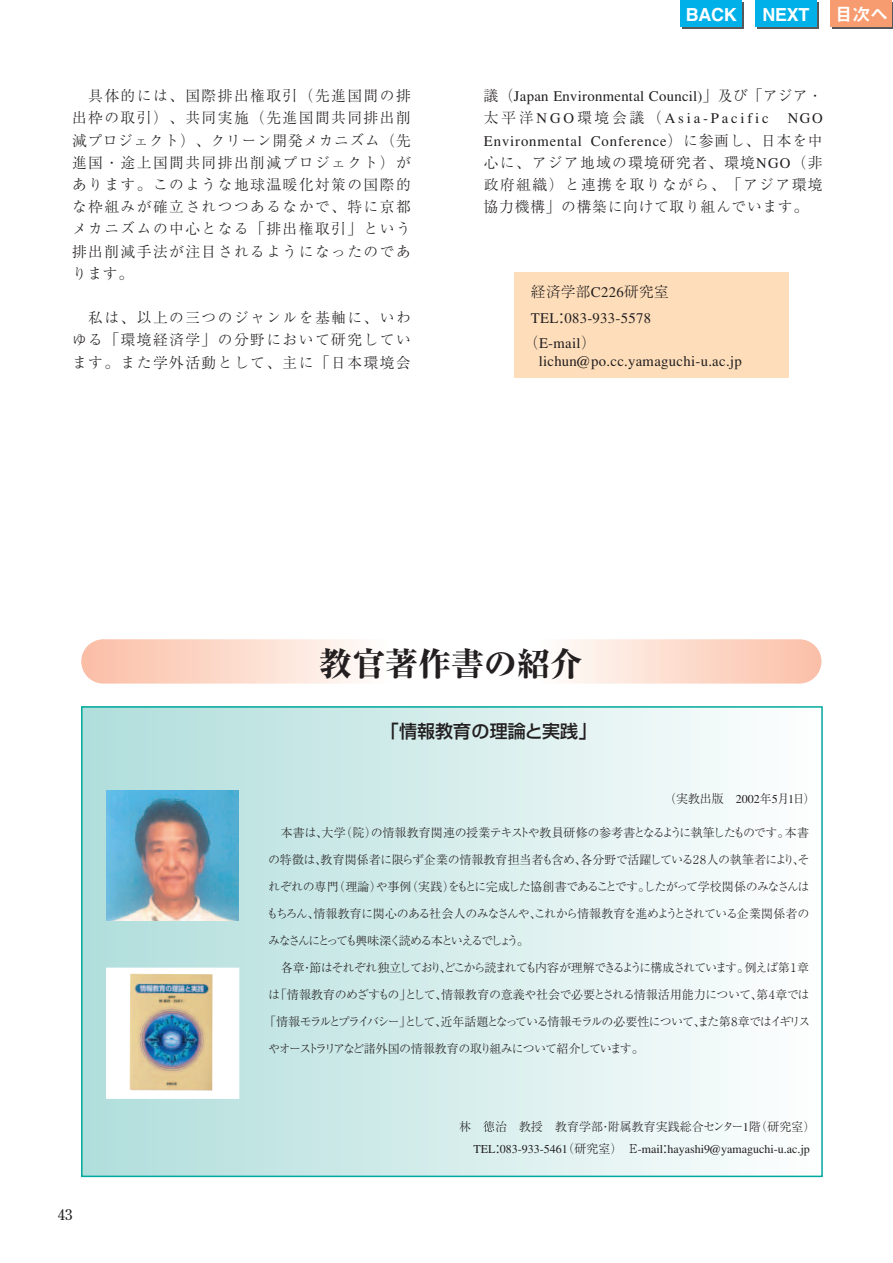
<style>
.page{position:relative;width:893px;height:1263px;background:#fff}
.page>*{position:absolute;margin:0;border:0;box-sizing:border-box;transform-origin:0 0}
.t1{font:800 33px "Ryumin";color:#231f20}
.t2{font:500 18px "Shin Go";color:#231f20}
.t3{font:18px "Midashi Go MB31";letter-spacing:-.02em;color:#fff}
.t4{font:700 15px "Futo Min A101";color:#231f20}
.t5{font:300 14.7px/22.2px "Ryumin";letter-spacing:.1em;color:#231f20;text-align:justify}
.t6{font:300 14.7px "Ryumin";letter-spacing:.02em;color:#231f20}
.t7{font:300 12px/22.4px "Ryumin";color:#231f20}
.t8{font:300 12px "Ryumin";letter-spacing:-.05em;color:#231f20}
.t9{font:300 12px "Ryumin";letter-spacing:-.03em;color:#231f20}
.t10{font:300 12px "Ryumin";letter-spacing:-.125em;color:#231f20}
.t11{font:300 12px "Ryumin";letter-spacing:-.11em;color:#231f20}
.t12{font:300 12px "Ryumin";letter-spacing:-.075em;color:#231f20}
.t13{font:300 12px "Ryumin";letter-spacing:-.1em;color:#231f20}
.t14{font:300 12px "Ryumin";letter-spacing:-.19em;color:#231f20}
</style>
<div class="page">
<div style="left:82px;top:707px;width:740px;height:469px;background:linear-gradient(to right,#afdddb,#fdfefe)"></div>
<div style="left:81px;top:706px;width:741px;height:471px;border:2px solid #00a99d"></div>
<img style="left:107px;top:791px;width:131px;height:129px">
<div style="left:514px;top:273px;width:274px;height:105px;background:#fedeba"></div>
<div style="left:106px;top:968px;width:133px;height:131px;background:#fff"></div>
<img style="left:130px;top:974px;width:82px;height:116px">
<svg style="left:81px;top:639px;width:740px;height:45px"></svg>
<svg style="left:483px;top:1121px;width:11px;height:11px"></svg>
<div style="left:682px;top:2px;width:61px;height:26px;background:#57585a"></div>
<div style="left:757px;top:2px;width:61px;height:26px;background:#57585a"></div>
<div style="left:832px;top:2px;width:60px;height:26px;background:#57585a"></div>
<div style="left:680px;top:0;width:62px;height:27px;background:#00b0e8"></div>
<div style="left:755px;top:0;width:62px;height:27px;background:#00b0e8"></div>
<div style="left:830px;top:0;width:62px;height:27px;background:#f79c70"></div>
<p class="t5" style="left:72px;top:87px;width:340px">　具体的には、国際排出権取引（先進国間の排出枠の取引）、共同実施（先進国間共同排出削減プロジェクト）、クリーン開発メカニズム（先進国・途上国間共同排出削減プロジェクト）があります。このような地球温暖化対策の国際的な枠組みが確立されつつあるなかで、特に京都メカニズムの中心となる「排出権取引」という排出削減手法が注目されるようになったのであります。</p>
<p class="t5" style="left:72px;top:309px;width:340px">　私は、以上の三つのジャンルを基軸に、いわゆる「環境経済学」の分野において研究しています。また学外活動として、主に「日本環境会</p>
<p class="t3" style="left:685px;top:7px;width:52px">BACK</p>
<p class="t3" style="left:762px;top:7px;width:48px">NEXT</p>
<p class="t3" style="left:834px;top:7px;width:55px">目次へ</p>
<p class="t5" style="left:484px;top:87px;width:340px">議（Japan Environmental Council)」及び「アジア・太平洋NGO環境会議（Asia-Pacific　NGO Environmental Conference）に参画し、日本を中心に、アジア地域の環境研究者、環境NGO（非政府組織）と連携を取りながら、「アジア環境協力機構」の構築に向けて取り組んでいます。</p>
<p class="t6" style="left:530px;top:287px;width:155px">経済学部C226研究室　</p>
<p class="t6" style="left:530px;top:312px;width:122px">TEL：083-933-5578</p>
<p class="t5" style="left:524px;top:334px;width:73px">（E-mail）</p>
<p class="t6" style="left:538px;top:356px;width:204px">lichun@po.cc.yamaguchi-u.ac.jp</p>
<p class="t1" style="left:319px;top:652px;width:265px">教官著作書の紹介</p>
<p class="t2" style="left:380px;top:725px;width:218px">「情報教育の理論と実践」</p>
<p class="t7" style="left:664px;top:788px;width:153px">（実教出版　2002年5月1日）</p>
<p class="t9" style="left:269px;top:828px;width:541px">　本書は、大学（院）の情報教育関連の授業テキストや教員研修の参考書となるように執筆したものです。本書</p>
<p class="t8" style="left:268px;top:855px;width:543px">の特徴は、教育関係者に限らず企業の情報教育担当者も含め、各分野で活躍している２８人の執筆者により、そ</p>
<p class="t8" style="left:268px;top:882px;width:543px">れぞれの専門（理論）や事例（実践）をもとに完成した協創書であることです。したがって学校関係のみなさんは</p>
<p class="t12" style="left:266px;top:909px;width:544px">もちろん、情報教育に関心のある社会人のみなさんや、これから情報教育を進めようとされている企業関係者の</p>
<p class="t14" style="left:268px;top:936px;width:262px">みなさんにとっても興味深く読める本といえるでしょう。</p>
<p class="t11" style="left:269px;top:963px;width:541px">　各章・節はそれぞれ独立しており、どこから読まれても内容が理解できるように構成されています。例えば第１章</p>
<p class="t9" style="left:268px;top:990px;width:543px">は「情報教育のめざすもの」として、情報教育の意義や社会で必要とされる情報活用能力について、第４章では</p>
<p class="t10" style="left:264px;top:1017px;width:547px">「情報モラルとプライバシー」として、近年話題となっている情報モラルの必要性について、また第８章ではイギリス</p>
<p class="t13" style="left:268px;top:1044px;width:377px">やオーストラリアなど諸外国の情報教育の取り組みについて紹介しています。</p>
<p class="t4" style="left:58px;top:1209px;width:17px">43</p>
<p class="t7" style="left:473px;top:1117px;width:343px;text-indent:-14px">林　　治　教授　教育学部・附属教育実践総合センター1階（研究室）<br>TEL：083-933-5461（研究室）　Ｅ-mail：hayashi9@yamaguchi-u.ac.jp</p>
</div>
